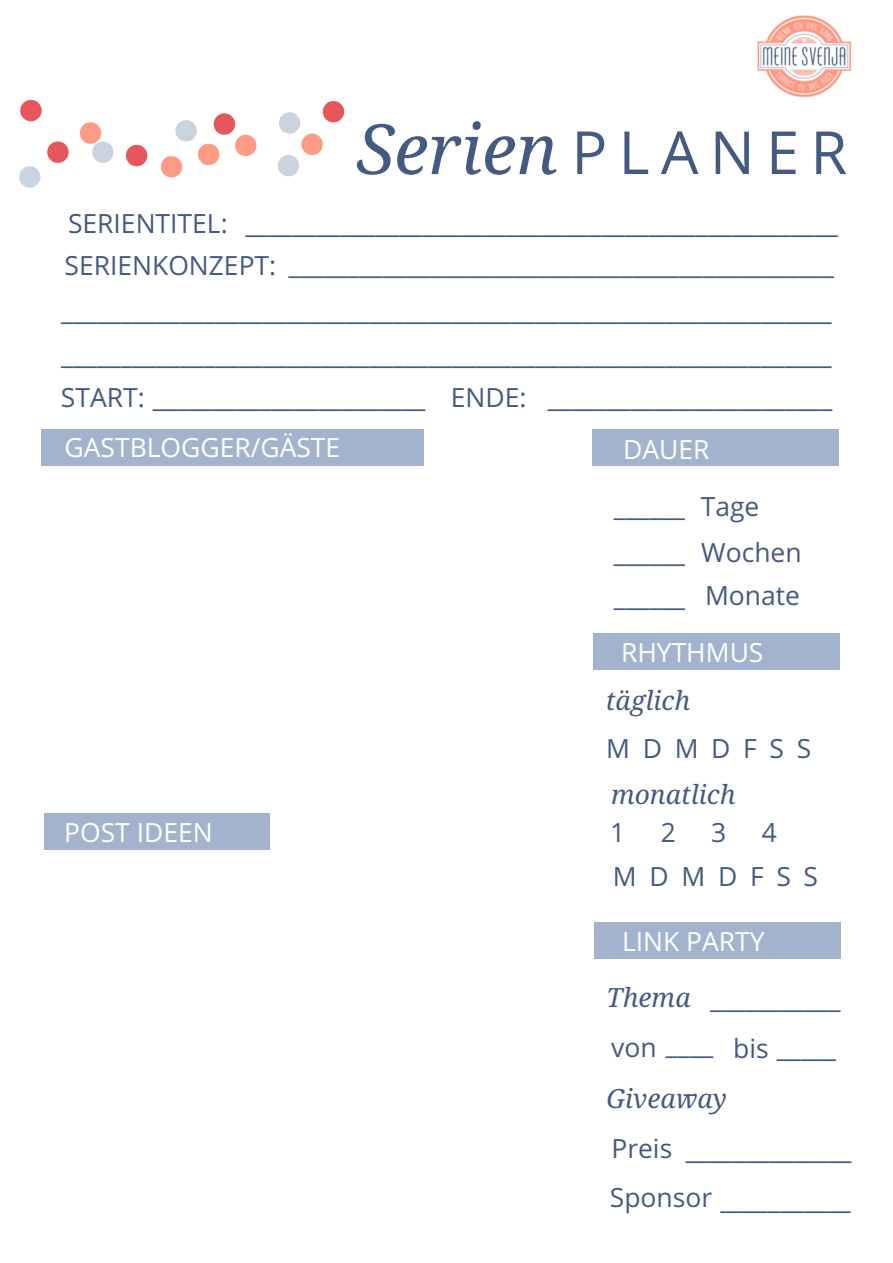
<style>
.page{position:relative;width:893px;height:1263px;background:#fff}
.page>*{position:absolute;margin:0;border:0;box-sizing:border-box;transform-origin:0 0}
.t1{font:italic 69.45px "Droid Serif";color:#445a81}
.t2{font:26.4px/45px "Open Sans";color:#445a81}
.t3{font:26.4px "Open Sans";color:#fff}
.t4{font:italic 26.4px "Droid Serif";color:#445a81}
.t5{font:26.4px "Open Sans";letter-spacing:.48em;color:#445a81}
.s1{font-family:"Open Sans";font-style:normal;font-size:59.55px}
</style>
<div class="page">
<div style="left:592px;top:429px;width:246px;height:36px;background:#a3b3ce"></div>
<div style="left:42px;top:429px;width:382px;height:36px;background:#a3b3ce"></div>
<div style="left:44px;top:814px;width:226px;height:36px;background:#a3b3ce"></div>
<svg style="left:20px;top:100px;width:22px;height:21px"></svg>
<svg style="left:126px;top:145px;width:21px;height:21px"></svg>
<svg style="left:47px;top:141px;width:22px;height:22px"></svg>
<svg style="left:80px;top:122px;width:34px;height:41px"></svg>
<svg style="left:161px;top:113px;width:95px;height:64px"></svg>
<svg style="left:278px;top:101px;width:66px;height:75px"></svg>
<svg style="left:19px;top:166px;width:21px;height:22px"></svg>
<div style="left:593px;top:634px;width:246px;height:36px;background:#a3b3ce"></div>
<div style="left:594px;top:923px;width:246px;height:36px;background:#a3b3ce"></div>
<img style="left:757px;top:15px;width:94px;height:83px">
<h1 class="t1" style="left:356px;top:109px;width:492px">Serien<span class="s1">PLANER</span></h1>
<p class="t2" style="left:64px;top:201px;width:213px;line-height:42.8px">SERIENTITEL:<br>SERIENKONZEPT:</p>
<p class="t2" style="left:245px;top:201px;width:594px;line-height:41.5px;text-align:right">__________________________________________________ ______________________________________________</p>
<p class="t2" style="left:61px;top:288px;width:772px;line-height:43.3px;text-align:right">_________________________________________________________________ _________________________________________________________________ ________________________</p>
<p class="t2" style="left:61px;top:374px;width:366px">START: _______________________</p>
<p class="t2" style="left:451px;top:374px;width:77px">ENDE:</p>
<p class="t3" style="left:65px;top:429px;width:277px">GASTBLOGGER/GÄSTE</p>
<p class="t3" style="left:623px;top:430px;width:88px">DAUER</p>
<p class="t2" style="left:614px;top:483px;width:73px;text-align:justify">______ ______ ______</p>
<p class="t2" style="left:700px;top:483px;width:102px;line-height:46px">Tage<br>Wochen</p>
<p class="t2" style="left:705px;top:572px;width:96px">Monate</p>
<p class="t3" style="left:621px;top:634px;width:144px">RHYTHMUS</p>
<p class="t4" style="left:605px;top:686px;width:86px">täglich</p>
<p class="t5" style="left:606px;top:729px;width:207px">MDMDFSS</p>
<p class="t3" style="left:64px;top:814px;width:150px">POST IDEEN</p>
<p class="t4" style="left:611px;top:779px;width:126px">monatlich</p>
<p class="t2" style="left:610px;top:809px;width:17px">1</p>
<p class="t2" style="left:660px;top:809px;width:17px">2</p>
<p class="t2" style="left:711px;top:809px;width:17px">3</p>
<p class="t2" style="left:761px;top:809px;width:17px">4</p>
<p class="t5" style="left:613px;top:857px;width:207px">MDMDFSS</p>
<p class="t3" style="left:622px;top:923px;width:144px">LINK PARTY</p>
<p class="t4" style="left:606px;top:982px;width:86px">Thema</p>
<p class="t2" style="left:611px;top:1021px;width:104px">von ____</p>
<p class="t2" style="left:733px;top:1024px;width:104px">bis _____</p>
<p class="t4" style="left:606px;top:1084px;width:122px">Giveaway</p>
<p class="t2" style="left:710px;top:975px;width:132px">___________</p>
<p class="t2" style="left:683px;top:1059px;width:13px">_</p>
<p class="t2" style="left:611px;top:1125px;width:62px">Preis</p>
<p class="t2" style="left:685px;top:1126px;width:167px">______________</p>
<p class="t2" style="left:609px;top:1175px;width:242px">Sponsor ___________</p>
</div>
